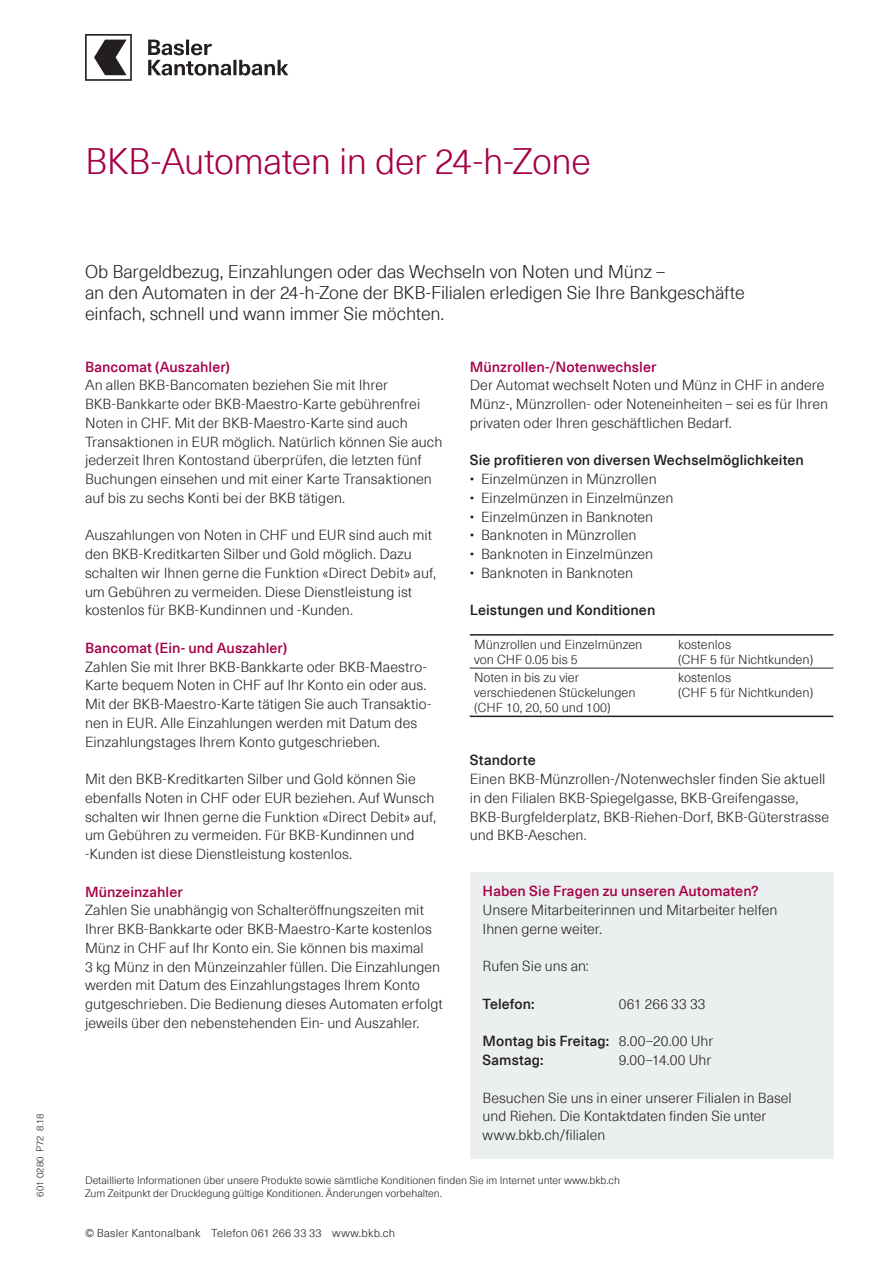
<style>
.page{position:relative;width:893px;height:1263px;background:#fff}
.page>*{position:absolute;margin:0;border:0;box-sizing:border-box;transform-origin:0 0}
.t1{font:300 36px "Neue Haas Unica Pro";letter-spacing:-.015em;color:#a60147}
.t2{font:300 18px/21px "Neue Haas Unica Pro";letter-spacing:-.01em;color:#231f20}
.t3{font:300 14.25px/18.8px "Neue Haas Unica Pro";letter-spacing:.005em;color:#231f20}
.t4{font:500 14.25px/18.8px "Neue Haas Unica Pro";letter-spacing:.005em;color:#231f20}
.t5{font:500 14.25px "Neue Haas Unica Pro";letter-spacing:.005em;color:#a60147}
.t6{font:300 12.75px/15px "Neue Haas Unica Pro";color:#231f20}
.t7{font:300 11.25px "Neue Haas Unica Pro";letter-spacing:.015em;color:#231f20}
.t8{font:300 10.5px/12.3px "Neue Haas Unica Pro";color:#231f20}
.t9{font:300 9.75px "Neue Haas Unica Pro";letter-spacing:.015em;color:#231f20}
.s1{font-weight:300}
</style>
<div class="page">
<svg style="left:85px;top:34px;width:203px;height:47px"></svg>
<hr style="left:470px;top:668px;width:204px;height:1px;background:#231f20">
<hr style="left:674px;top:668px;width:159px;height:1px;background:#231f20">
<hr style="left:470px;top:634px;width:204px;height:2px;background:#231f20">
<hr style="left:674px;top:634px;width:159px;height:2px;background:#231f20">
<hr style="left:470px;top:716px;width:204px;height:1px;background:#231f20">
<hr style="left:674px;top:716px;width:159px;height:1px;background:#231f20">
<div style="left:470px;top:872px;width:363px;height:287px;background:#ebeff0"></div>
<p class="t9" style="left:34px;top:1197px;width:85px;rotate:-90deg">601 0280 P72 8.18</p>
<h1 class="t1" style="left:85px;top:140px;width:507px">BKB-Automaten in der 24-h-Zone</h1>
<p class="t2" style="left:85px;top:261px;width:661px">Ob Bargeldbezug, Einzahlungen oder das Wechseln von Noten und Münz –<br>an den Automaten in der 24-h-Zone der BKB-Filialen erledigen Sie Ihre Bankgeschäfte einfach, schnell und wann immer Sie möchten.</p>
<p class="t5" style="left:470px;top:358px;width:188px">Münzrollen-/Notenwechsler</p>
<p class="t3" style="left:470px;top:376px;width:360px">Der Automat wechselt Noten und Münz in CHF in andere<br>Münz-, Münzrollen- oder Noteneinheiten – sei es für Ihren privaten oder Ihren geschäftlichen Bedarf.</p>
<p class="t4" style="left:470px;top:451px;width:336px">Sie profitieren von diversen Wechselmöglichkeiten</p>
<p class="t3" style="left:470px;top:470px;width:188px">• Einzelmünzen in Münzrollen</p>
<p class="t3" style="left:470px;top:489px;width:205px">• Einzelmünzen in Einzelmünzen</p>
<p class="t3" style="left:470px;top:507px;width:185px">• Einzelmünzen in Banknoten</p>
<p class="t3" style="left:470px;top:526px;width:168px">• Banknoten in Münzrollen</p>
<p class="t3" style="left:470px;top:545px;width:185px">• Banknoten in Einzelmünzen</p>
<p class="t3" style="left:470px;top:564px;width:165px">• Banknoten in Banknoten</p>
<p class="t4" style="left:470px;top:601px;width:187px">Leistungen und Konditionen</p>
<p class="t6" style="left:474px;top:637px;width:170px">Münzrollen und Einzelmünzen von CHF 0.05 bis 5</p>
<p class="t6" style="left:678px;top:637px;width:136px">kostenlos<br>(CHF 5 für Nichtkunden)</p>
<p class="t6" style="left:474px;top:670px;width:163px">Noten in bis zu vier verschiedenen Stückelungen (CHF 10, 20, 50 und 100)</p>
<p class="t6" style="left:678px;top:670px;width:136px">kostenlos<br>(CHF 5 für Nichtkunden)</p>
<p class="t5" style="left:85px;top:358px;width:147px">Bancomat (Auszahler)</p>
<p class="t3" style="left:85px;top:376px;width:359px">An allen BKB-Bancomaten beziehen Sie mit Ihrer BKB-Bankkarte oder BKB-Maestro-Karte gebührenfrei Noten in CHF. Mit der BKB-Maestro-Karte sind auch Transaktionen in EUR möglich. Natürlich können Sie auch jederzeit Ihren Kontostand überprüfen, die letzten fünf Buchungen einsehen und mit einer Karte Transaktionen auf bis zu sechs Konti bei der BKB tätigen.</p>
<p class="t3" style="left:85px;top:526px;width:352px">Auszahlungen von Noten in CHF und EUR sind auch mit den BKB-Kreditkarten Silber und Gold möglich. Dazu schalten wir Ihnen gerne die Funktion «Direct Debit» auf, um Gebühren zu vermeiden. Diese Dienstleistung ist kostenlos für BKB-Kundinnen und -Kunden.</p>
<p class="t5" style="left:85px;top:639px;width:204px">Bancomat (Ein- und Auszahler)</p>
<p class="t3" style="left:85px;top:657px;width:348px">Zahlen Sie mit Ihrer BKB-Bankkarte oder BKB-Maestro-Karte bequem Noten in CHF auf Ihr Konto ein oder aus.<br>Mit der BKB-Maestro-Karte tätigen Sie auch Transaktio&shy;nen in EUR. Alle Einzahlungen werden mit Datum des Einzahlungstages Ihrem Konto gutgeschrieben.</p>
<p class="t3" style="left:85px;top:770px;width:352px">Mit den BKB-Kreditkarten Silber und Gold können Sie ebenfalls Noten in CHF oder EUR beziehen. Auf Wunsch schalten wir Ihnen gerne die Funktion «Direct Debit» auf, um Gebühren zu vermeiden. Für BKB-Kundinnen und -Kunden ist diese Dienstleistung kostenlos.</p>
<p class="t5" style="left:85px;top:883px;width:99px">Münzeinzahler</p>
<p class="t3" style="left:85px;top:901px;width:359px">Zahlen Sie unabhängig von Schalteröffnungszeiten mit Ihrer BKB-Bankkarte oder BKB-Maestro-Karte kostenlos Münz in CHF auf Ihr Konto ein. Sie können bis maximal<br>3 kg Münz in den Münzeinzahler füllen. Die Einzahlungen werden mit Datum des Einzahlungstages Ihrem Konto gutgeschrieben. Die Bedienung dieses Automaten erfolgt jeweils über den nebenstehenden Ein- und Auszahler.</p>
<p class="t4" style="left:470px;top:751px;width:67px">Standorte</p>
<p class="t3" style="left:470px;top:770px;width:361px">Einen BKB-Münzrollen-/Notenwechsler finden Sie aktuell in den Filialen BKB-Spiegelgasse, BKB-Greifengasse, BKB-Burgfelderplatz, BKB-Riehen-Dorf, BKB-Güterstrasse und BKB-Aeschen.</p>
<p class="t5" style="left:483px;top:882px;width:278px">Haben Sie Fragen zu unseren Automaten?</p>
<p class="t3" style="left:483px;top:901px;width:296px">Unsere Mitarbeiterinnen und Mitarbeiter helfen<br>Ihnen gerne weiter.</p>
<p class="t3" style="left:483px;top:957px;width:108px">Rufen Sie uns an:</p>
<p class="t4" style="left:483px;top:994px;width:53px">Telefon:</p>
<p class="t3" style="left:619px;top:994px;width:88px">061 266 33 33</p>
<p class="t4" style="left:483px;top:1032px;width:232px">Montag bis Freitag: <span class="s1">8.00–20.00 Uhr<br></span>Samstag:</p>
<p class="t3" style="left:619px;top:1051px;width:94px">9.00–14.00 Uhr</p>
<p class="t3" style="left:483px;top:1088px;width:311px">Besuchen Sie uns in einer unserer Filialen in Basel und Riehen. Die Kontaktdaten finden Sie unter www.bkb.ch/filialen</p>
<p class="t8" style="left:85px;top:1175px;width:536px">Detaillierte Informationen über unsere Produkte sowie sämtliche Konditionen finden Sie im Internet unter www.bkb.ch<br>Zum Zeitpunkt der Drucklegung gültige Konditionen. Änderungen vorbehalten.</p>
<p class="t7" style="left:85px;top:1227px;width:312px">© Basler Kantonalbank Telefon 061 266 33 33 www.bkb.ch</p>
</div>
